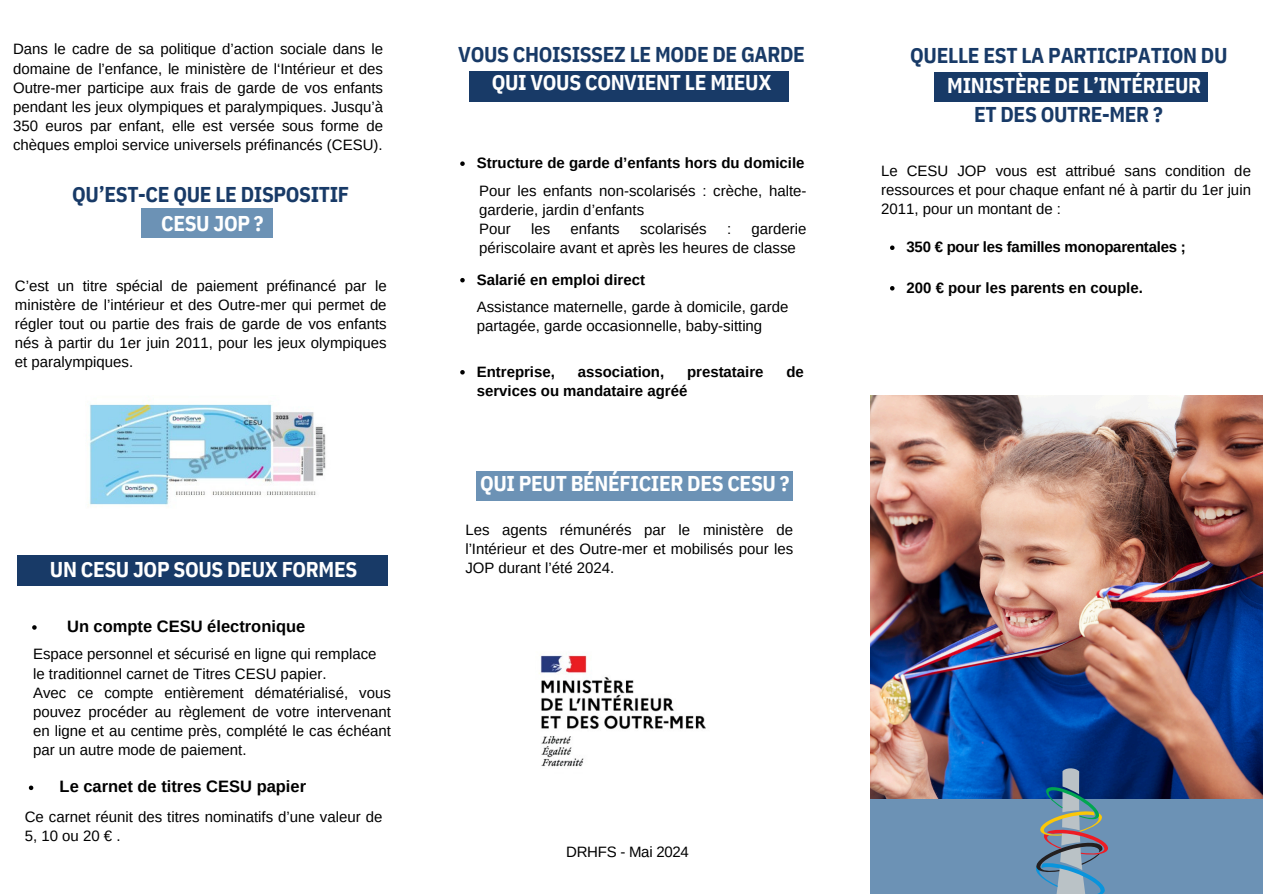
<style>
.page{position:relative;width:1263px;height:894px;background:#fff}
.page>*{position:absolute;margin:0;border:0;box-sizing:border-box;transform-origin:0 0}
.t1{font:700 21.45px/28.2px "IBM Plex Sans Cond";letter-spacing:-.015em;color:#183a67;text-align:center}
.t2{font:700 21.45px "IBM Plex Sans Cond";letter-spacing:-.015em;color:#fff}
.t3{font:700 16.5px "Arimo";color:#000}
.t4{font:15px/19.2px "Arimo";color:#000}
.t5{font:700 15px "Arimo";color:#000}
.s1{color:#fff}
</style>
<div class="page">
<div style="left:18px;top:555px;width:370px;height:30px;background:#183a67"></div>
<div style="left:141px;top:208px;width:132px;height:30px;background:#6c92b5"></div>
<div style="left:470px;top:71px;width:319px;height:31px;background:#183a67"></div>
<div style="left:476px;top:471px;width:316px;height:29px;background:#6c92b5"></div>
<div style="left:934px;top:72px;width:273px;height:30px;background:#183a67"></div>
<img style="left:88px;top:400px;width:238px;height:105px">
<img style="left:539px;top:655px;width:167px;height:112px">
<img style="left:870px;top:395px;width:393px;height:404px">
<div style="left:870px;top:799px;width:393px;height:94px;background:#6c92b5"></div>
<svg style="left:1034px;top:767px;width:75px;height:126px"></svg>
<svg style="left:460px;top:278px;width:5px;height:4px"></svg>
<svg style="left:460px;top:161px;width:5px;height:5px"></svg>
<svg style="left:460px;top:370px;width:5px;height:4px"></svg>
<svg style="left:32px;top:625px;width:5px;height:4px"></svg>
<svg style="left:29px;top:785px;width:4px;height:4px"></svg>
<svg style="left:890px;top:245px;width:4px;height:5px"></svg>
<svg style="left:890px;top:286px;width:4px;height:4px"></svg>
<p class="t4" style="left:13px;top:40px;width:371px;text-align:justify">Dans le cadre de sa politique d’action sociale dans le domaine de l’enfance, le ministère de l‘Intérieur et des Outre-mer participe aux frais de garde de vos enfants pendant les jeux olympiques et paralympiques. Jusqu’à 350 euros par enfant, elle est versée sous forme de chèques emploi service universels préfinancés (CESU).</p>
<p class="t1" style="left:72px;top:179px;width:278px">QU’EST-CE QUE LE DISPOSITIF</p>
<p class="t2" style="left:161px;top:209px;width:104px">CESU JOP ?</p>
<p class="t4" style="left:15px;top:276px;width:373px;text-align:justify">C’est un titre spécial de paiement préfinancé par le ministère de l’intérieur et des Outre-mer qui permet de régler tout ou partie des frais de garde de vos enfants nés à partir du 1er juin 2011, pour les jeux olympiques et paralympiques.</p>
<h1 class="t2" style="left:50px;top:555px;width:309px">UN CESU JOP SOUS DEUX FORMES</h1>
<h1 class="t3" style="left:67px;top:617px;width:240px">Un compte CESU électronique</h1>
<p class="t4" style="left:33px;top:644px;width:345px">Espace personnel et sécurisé en ligne qui remplace le traditionnel carnet de Titres CESU papier.</p>
<h1 class="t4" style="left:33px;top:682px;width:359px;text-align:justify">Avec ce compte entièrement dématérialisé, vous pouvez procéder au règlement de votre intervenant en ligne et au centime près, complété le cas échéant par un autre mode de paiement.</h1>
<h1 class="t3" style="left:60px;top:777px;width:248px">Le carnet de titres CESU papier</h1>
<p class="t4" style="left:25px;top:806px;width:359px">Ce carnet réunit des titres nominatifs d’une valeur de<br>5,10ou20€.</p>
<h1 class="t1" style="left:458px;top:40px;width:348px">VOUS CHOISISSEZ LE MODE DE GARDE<br><span class="s1">QUI VOUS CONVIENT LE MIEUX</span></h1>
<p class="t5" style="left:477px;top:154px;width:329px">Structure de garde d’enfants hors du domicile</p>
<p class="t4" style="left:479px;top:181px;width:329px">Pour les enfants non-scolarisés : crèche, halte&shy;garderie, jardin d’enfants</p>
<p class="t4" style="left:479px;top:219px;width:33px">Pour</p>
<p class="t4" style="left:531px;top:219px;width:21px">les</p>
<p class="t4" style="left:571px;top:219px;width:51px">enfants</p>
<p class="t4" style="left:640px;top:219px;width:68px">scolarisés</p>
<p class="t4" style="left:727px;top:219px;width:6px">:</p>
<p class="t4" style="left:479px;top:219px;width:329px;text-indent:272px">garderie périscolaire avant et après les heures de classe</p>
<p class="t5" style="left:477px;top:271px;width:170px">Salarié en emploi direct</p>
<p class="t4" style="left:477px;top:296px;width:313px">Assistance maternelle, garde à domicile, garde partagée, garde occasionnelle, baby-sitting</p>
<p class="t5" style="left:477px;top:363px;width:80px">Entreprise,</p>
<p class="t5" style="left:578px;top:363px;width:88px">association,</p>
<p class="t5" style="left:687px;top:363px;width:78px">prestataire</p>
<p class="t5" style="left:786px;top:363px;width:19px">de</p>
<p class="t5" style="left:477px;top:382px;width:212px">services ou mandataire agréé</p>
<p class="t2" style="left:480px;top:469px;width:311px">QUI PEUT BÉNÉFICIER DES CESU ?</p>
<h1 class="t4" style="left:465px;top:520px;width:329px;text-align:justify">Les agents rémunérés par le ministère de l’Intérieur et des Outre-mer et mobilisés pour les JOP durant l’été 2024.</h1>
<p class="t4" style="left:566px;top:842px;width:124px">DRHFS - Mai 2024</p>
<p class="t1" style="left:910px;top:41px;width:319px">QUELLE EST LA PARTICIPATION DU</p>
<p class="t2" style="left:947px;top:71px;width:255px">MINISTÈRE DE L’INTÉRIEUR</p>
<p class="t1" style="left:974px;top:100px;width:190px">ET DES OUTRE-MER ?</p>
<p class="t4" style="left:881px;top:161px;width:371px;text-align:justify">Le CESU JOP vous est attribué sans condition de ressources et pour chaque enfant né à partir du 1er juin 2011, pour un montant de :</p>
<p class="t5" style="left:906px;top:238px;width:281px">350 € pour les familles monoparentales ;</p>
<p class="t5" style="left:906px;top:279px;width:238px">200 € pour les parents en couple.</p>
</div>
